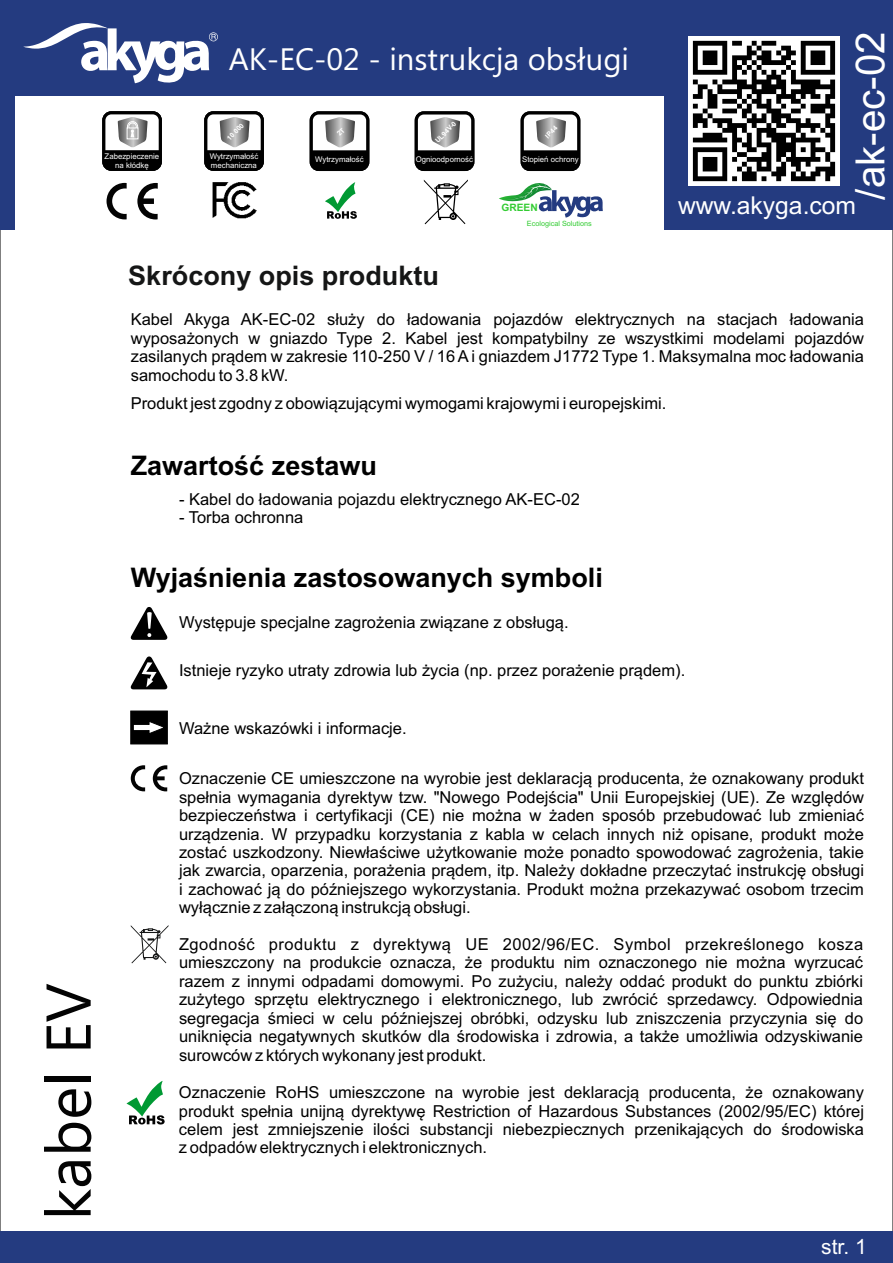
<style>
.page{position:relative;width:893px;height:1263px;background:#fff}
.page>*{position:absolute;margin:0;border:0;box-sizing:border-box;transform-origin:0 0}
.t1{font:63px "Ebrima";color:#030303}
.t2{font:40.35px "Arial";color:#fff}
.t3{font:31.05px "Ebrima";color:#fff}
.t4{font:700 27px "Arial";color:#000}
.t5{font:700 27px "Arial";color:#151616}
.t6{font:24.6px "Arial";color:#fff}
.t7{font:21px "Arial";color:#fff}
.t8{font:16.5px/18.5px "Arial";color:#000;text-align:justify}
.t9{font:700 10.2px "Arial";color:#3c3}
.t10{font:7.8px/8.7px "Arial";color:#fff}
.t11{font:7.2px "Arial";color:#3c3}
.t12{font:700 6.75px "Arial";color:#fff}
</style>
<div class="page">
<div style="left:0;top:0;width:893px;height:230px;background:#243b80"></div>
<div style="left:16px;top:96px;width:648px;height:149px;background:#fff"></div>
<svg style="left:23px;top:23px;width:195px;height:60px"></svg>
<svg style="left:131px;top:607px;width:36px;height:33px"></svg>
<svg style="left:131px;top:656px;width:36px;height:33px"></svg>
<svg style="left:130px;top:710px;width:38px;height:35px"></svg>
<svg style="left:131px;top:925px;width:38px;height:38px"></svg>
<div style="left:0;top:1231px;width:893px;height:31px;background:#243b80"></div>
<svg style="left:153px;top:765px;width:14px;height:26px"></svg>
<svg style="left:131px;top:765px;width:14px;height:26px"></svg>
<svg style="left:325px;top:182px;width:32px;height:37px"></svg>
<svg style="left:137px;top:183px;width:21px;height:36px"></svg>
<svg style="left:107px;top:183px;width:20px;height:36px"></svg>
<svg style="left:499px;top:183px;width:104px;height:35px"></svg>
<img style="left:213px;top:182px;width:44px;height:37px">
<svg style="left:424px;top:179px;width:44px;height:45px"></svg>
<svg style="left:126px;top:1081px;width:39px;height:44px"></svg>
<div style="left:521px;top:111px;width:59px;height:60px;background:#fff;border:3px solid #000;border-radius:8px"></div>
<svg style="left:522px;top:117px;width:57px;height:52px"></svg>
<div style="left:415px;top:111px;width:59px;height:60px;background:#fff;border:3px solid #000;border-radius:8px"></div>
<svg style="left:416px;top:117px;width:57px;height:52px"></svg>
<div style="left:310px;top:111px;width:59px;height:60px;background:#fff;border:3px solid #000;border-radius:8px"></div>
<div style="left:204px;top:111px;width:60px;height:60px;background:#fff;border:3px solid #000;border-radius:8px"></div>
<svg style="left:206px;top:117px;width:56px;height:52px"></svg>
<div style="left:102px;top:111px;width:60px;height:60px;background:#fff;border:3px solid #000;border-radius:8px"></div>
<svg style="left:104px;top:117px;width:56px;height:52px"></svg>
<img style="left:689px;top:37px;width:150px;height:149px">
<svg style="left:311px;top:117px;width:57px;height:52px"></svg>
<h3 class="t3" style="left:229px;top:48px;width:402px">AK-EC-02 - instrukcja obsługi</h3>
<p class="t12" style="left:226px;top:137px;width:22px;rotate:-45deg">10 000</p>
<p class="t12" style="left:435px;top:140px;width:28px;rotate:-45deg">UL94V-0</p>
<p class="t12" style="left:545px;top:135px;width:15px;rotate:-45deg">IP44</p>
<p class="t10" style="left:105px;top:153px;width:56px;text-align:center">Zabezpieczenie na kłódkę</p>
<p class="t10" style="left:210px;top:153px;width:50px">Wytrzymałość mechaniczna</p>
<p class="t10" style="left:315px;top:155px;width:50px">Wytrzymałość</p>
<p class="t10" style="left:416px;top:155px;width:59px">Ognioodporność</p>
<p class="t10" style="left:522px;top:155px;width:58px">Stopień ochrony</p>
<p class="t9" style="left:502px;top:204px;width:38px">GREEN</p>
<p class="t11" style="left:527px;top:220px;width:66px">Ecological Solutions</p>
<h3 class="t5" style="left:128px;top:265px;width:312px">Skrócony opis produktu</h3>
<h2 class="t2" style="left:855px;top:199px;width:169px;rotate:-90deg">/ak-ec-02</h2>
<h3 class="t6" style="left:678px;top:196px;width:180px">www.akyga.com</h3>
<p class="t8" style="left:131px;top:312px;width:735px">Kabel Akyga AK-EC-02 służy do ładowania pojazdów elektrycznych na stacjach ładowania wyposażonych w gniazdo Type 2. Kabel jest kompatybilny ze wszystkimi modelami pojazdów zasilanych prądem w zakresie 110-250 V / 16 A i gniazdem J1772 Type 1. Maksymalna moc ładowania samochodu to 3.8 kW.</p>
<p class="t8" style="left:131px;top:395px;width:537px">Produkt jest zgodny z obowiązującymi wymogami krajowymi i europejskimi.</p>
<h3 class="t4" style="left:131px;top:455px;width:248px">Zawartość zestawu</h3>
<p class="t8" style="left:179px;top:491px;width:402px">- Kabel do ładowania pojazdu elektrycznego AK-EC-02</p>
<p class="t8" style="left:179px;top:510px;width:126px">- Torba ochronna</p>
<h1 class="t1" style="left:45px;top:1220px;width:238px;rotate:-90deg">kabel EV</h1>
<h3 class="t4" style="left:131px;top:568px;width:474px">Wyjaśnienia zastosowanych symboli</h3>
<p class="t8" style="left:179px;top:614px;width:391px">Występuje specjalne zagrożenia związane z obsługą.</p>
<p class="t8" style="left:179px;top:662px;width:508px">Istnieje ryzyko utraty zdrowia lub życia (np. przez porażenie prądem).</p>
<p class="t8" style="left:179px;top:721px;width:229px">Ważne wskazówki i informacje.</p>
<p class="t8" style="left:179px;top:771px;width:686px">Oznaczenie CE umieszczone na wyrobie jest deklaracją producenta, że oznakowany produkt spełnia wymagania dyrektyw tzw. "Nowego Podejścia" Unii Europejskiej (UE). Ze względów bezpieczeństwa i certyfikacji (CE) nie można w żaden sposób przebudować lub zmieniać urządzenia. W przypadku korzystania z kabla w celach innych niż opisane, produkt może zostać uszkodzony. Niewłaściwe użytkowanie może ponadto spowodować zagrożenia, takie jak zwarcia, oparzenia, porażenia prądem, itp. Należy dokładne przeczytać instrukcję obsługi i zachować ją do późniejszego wykorzystania. Produkt można przekazywać osobom trzecim wyłącznie z załączoną instrukcją obsługi.</p>
<p class="t8" style="left:179px;top:936px;width:686px">Zgodność produktu z dyrektywą UE 2002/96/EC. Symbol przekreślonego kosza umieszczony na produkcie oznacza, że produktu nim oznaczonego nie można wyrzucać razem z innymi odpadami domowymi. Po zużyciu, należy oddać produkt do punktu zbiórki zużytego sprzętu elektrycznego i elektronicznego, lub zwrócić sprzedawcy. Odpowiednia segregacja śmieci w celu późniejszej obróbki, odzysku lub zniszczenia przyczynia się do uniknięcia negatywnych skutków dla środowiska i zdrowia, a także umożliwia odzyskiwanie surowców z których wykonany jest produkt.</p>
<p class="t8" style="left:179px;top:1085px;width:687px">Oznaczenie RoHS umieszczone na wyrobie jest deklaracją producenta, że oznakowany produkt spełnia unijną dyrektywę Restriction of Hazardous Substances (2002/95/EC) której celem jest zmniejszenie ilości substancji niebezpiecznych przenikających do środowiska z odpadów elektrycznych i elektronicznych.</p>
<p class="t7" style="left:821px;top:1239px;width:47px">str. 1</p>
</div>
